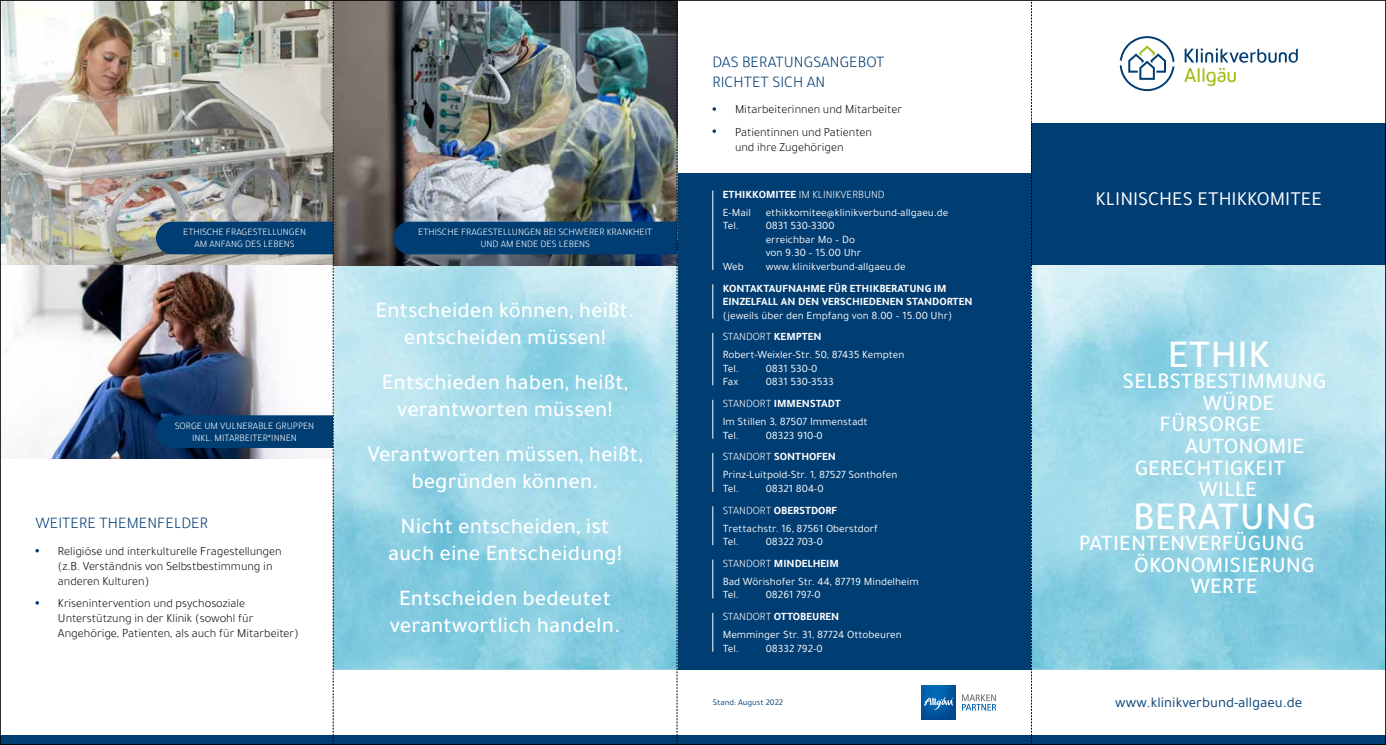
<style>
.page{position:relative;width:1386px;height:745px;background:#fff}
.page>*{position:absolute;margin:0;border:0;box-sizing:border-box;transform-origin:0 0}
.t1{font:500 40px "Tajawal";color:#fff}
.t2{font:500 22.5px/27px "Tajawal";color:#fff;text-align:center}
.t3{font:20px "Tajawal";color:#fff}
.t4{font:300 16.25px/19.5px "Tajawal";color:#003d72}
.t5{font:15px "Tajawal";color:#003d72}
.t6{font:300 12.5px/15px "Tajawal";color:#000}
.t7{font:11.25px/13.5px "Tajawal";color:#fff}
.t8{font:700 11.25px/13.5px "Tajawal";color:#fff}
.t9{font:300 11.25px/18.1px "Tajawal";color:#fff}
.t10{font:300 10px/12px "Tajawal";color:#fff;text-align:center}
.t11{font:8.75px "Tajawal";color:#003d72}
.s1{font-weight:700}
.s2{font-weight:400}
.s3{font-weight:300}
</style>
<div class="page">
<div style="left:0;top:735px;width:1385px;height:9px;background:#003d72"></div>
<div style="left:1031px;top:123px;width:354px;height:142px;background:#003d72"></div>
<div style="left:677px;top:173px;width:354px;height:496px;background:#003d72"></div>
<img style="left:921px;top:685px;width:34px;height:34px">
<svg style="left:924px;top:697px;width:29px;height:12px"></svg>
<svg style="left:962px;top:694px;width:34px;height:16px"></svg>
<hr style="left:712px;top:284px;width:1px;height:34px;background:#fff">
<svg style="left:1119px;top:36px;width:55px;height:55px"></svg>
<svg style="left:1184px;top:48px;width:113px;height:38px"></svg>
<img style="left:1032px;top:265px;width:351px;height:404px">
<img style="left:334px;top:265px;width:59px;height:404px">
<svg style="left:712px;top:107px;width:4px;height:4px"></svg>
<svg style="left:712px;top:129px;width:4px;height:4px"></svg>
<hr style="left:712px;top:333px;width:1px;height:52px;background:#fff">
<hr style="left:712px;top:452px;width:1px;height:39px;background:#fff">
<hr style="left:712px;top:506px;width:1px;height:39px;background:#fff">
<hr style="left:712px;top:559px;width:1px;height:39px;background:#fff">
<hr style="left:712px;top:612px;width:1px;height:39px;background:#fff">
<hr style="left:712px;top:399px;width:1px;height:39px;background:#fff">
<hr style="left:712px;top:190px;width:1px;height:80px;background:#fff">
<svg style="left:35px;top:549px;width:4px;height:3px"></svg>
<svg style="left:35px;top:601px;width:4px;height:3px"></svg>
<img style="left:2px;top:2px;width:391px;height:263px">
<img style="left:6px;top:265px;width:150px;height:193px">
<img style="left:156px;top:0;width:178px;height:744px">
<img style="left:393px;top:0;width:284px;height:744px">
<svg style="left:1031px;top:0;width:1px;height:744px"></svg>
<p class="t10" style="left:183px;top:226px;width:124px">ETHISCHE FRAGESTELLUNGEN<br>AM ANFANG DES LEBENS</p>
<p class="t10" style="left:418px;top:226px;width:235px">ETHISCHE FRAGESTELLUNGEN BEI SCHWERER KRANKHEIT<br>UND AM ENDE DES LEBENS</p>
<p class="t10" style="left:175px;top:419px;width:141px">SORGE UM VULNERABLE GRUPPEN<br>INKL. MITARBEITER*INNEN</p>
<h3 class="t4" style="left:35px;top:513px;width:174px">WEITERE THEMENFELDER</h3>
<p class="t6" style="left:58px;top:543px;width:225px">Religiöse und interkulturelle Fragestellungen (z.B. Verständnis von Selbstbestimmung in anderen Kulturen)</p>
<p class="t6" style="left:58px;top:595px;width:242px">Krisenintervention und psychosoziale<br>Unterstützung in der Klinik (sowohl für<br>Angehörige, Patienten, als auch für Mitarbeiter)</p>
<h2 class="t2" style="left:375px;top:296px;width:261px">Entscheiden können, heißt. entscheiden müssen!</h2>
<h2 class="t2" style="left:382px;top:368px;width:248px">Entschieden haben, heißt, verantworten müssen!</h2>
<h2 class="t2" style="left:367px;top:440px;width:277px">Verantworten müssen, heißt, begründen können.</h2>
<h2 class="t2" style="left:388px;top:511px;width:235px">Nicht entscheiden, ist auch eine Entscheidung!</h2>
<h2 class="t2" style="left:390px;top:583px;width:232px">Entscheiden bedeutet verantwortlich handeln.</h2>
<h3 class="t4" style="left:712px;top:53px;width:173px">DAS BERATUNGSANGEBOT<br>RICHTET SICH AN</h3>
<p class="t6" style="left:735px;top:99px;width:169px;line-height:22.1px">Mitarbeiterinnen und Mitarbeiter<br>Patientinnen und Patienten</p>
<p class="t6" style="left:735px;top:139px;width:110px">und ihre Zugehörigen</p>
<p class="t9" style="left:722px;top:185px;width:163px"><span class="s1">ETHIKKOMITEE</span> IM KLINIKVERBUND<br><span class="s2">E-Mail</span></p>
<p class="t7" style="left:722px;top:219px;width:18px">Tel.</p>
<p class="t7" style="left:722px;top:259px;width:22px">Web</p>
<p class="t7" style="left:765px;top:205px;width:184px">ethikkomitee@klinikverbund-allgaeu.de<br>0831 530-3300<br>erreichbar Mo – Do<br>von 9.30 – 15.00 Uhr www.klinikverbund-allgaeu.de</p>
<p class="t8" style="left:722px;top:281px;width:251px">KONTAKTAUFNAHME FÜR ETHIKBERATUNG IM<br>EINZELFALL AN DEN VERSCHIEDENEN STANDORTEN</p>
<p class="t7" style="left:722px;top:308px;width:231px">(jeweils über den Empfang von 8.00 – 15.00 Uhr)</p>
<p class="t7" style="left:722px;top:327px;width:183px;line-height:18.1px"><span class="s3">STANDORT</span> <span class="s1">KEMPTEN<br></span>Robert-Weixler-Str. 50, 87435 Kempten</p>
<p class="t7" style="left:722px;top:361px;width:18px">Tel.<br>Fax</p>
<p class="t7" style="left:765px;top:361px;width:69px">0831 530-0<br>0831 530-3533</p>
<p class="t7" style="left:722px;top:394px;width:146px;line-height:18.1px"><span class="s3">STANDORT</span> <span class="s1">IMMENSTADT<br></span>Im Stillen 3, 87507 Immenstadt</p>
<p class="t7" style="left:722px;top:428px;width:18px">Tel.</p>
<p class="t7" style="left:765px;top:428px;width:59px">08323 910-0</p>
<p class="t7" style="left:722px;top:447px;width:176px;line-height:18.1px"><span class="s3">STANDORT</span> <span class="s1">SONTHOFEN<br></span>Prinz-Luitpold-Str. 1, 87527 Sonthofen</p>
<p class="t7" style="left:722px;top:481px;width:18px">Tel.</p>
<p class="t7" style="left:722px;top:477px;width:116px;line-height:21.6px;text-indent:43px">08321 804-0<br><span class="s3">STANDORT</span> <span class="s1">OBERSTDORF</span></p>
<p class="t7" style="left:722px;top:521px;width:157px">Trettachstr. 16, 87561 Oberstdorf<br>Tel.</p>
<p class="t7" style="left:722px;top:530px;width:118px;line-height:21.6px;text-indent:43px">08322 703-0<br><span class="s3">STANDORT</span> <span class="s1">MINDELHEIM</span></p>
<p class="t7" style="left:722px;top:574px;width:197px">Bad Wörishofer Str. 44, 87719 Mindelheim<br>Tel.</p>
<p class="t7" style="left:722px;top:583px;width:118px;line-height:21.6px;text-indent:43px">08261 797-0<br><span class="s3">STANDORT</span> <span class="s1">OTTOBEUREN</span></p>
<p class="t7" style="left:722px;top:627px;width:180px">Memminger Str. 31, 87724 Ottobeuren<br>Tel.</p>
<p class="t7" style="left:765px;top:641px;width:58px">08332 792-0</p>
<p class="t11" style="left:713px;top:696px;width:72px">Stand: August 2022</p>
<h3 class="t3" style="left:1095px;top:185px;width:228px">KLINISCHES ETHIKKOMITEE</h3>
<h1 class="t1" style="left:1167px;top:326px;width:104px">ETHIK</h1>
<h2 class="t2" style="left:1122px;top:367px;width:205px">SELBSTBESTIMMUNG</h2>
<h2 class="t2" style="left:1202px;top:389px;width:73px">WÜRDE</h2>
<h2 class="t2" style="left:1159px;top:410px;width:103px">FÜRSORGE</h2>
<h2 class="t2" style="left:1185px;top:432px;width:121px">AUTONOMIE</h2>
<h2 class="t2" style="left:1134px;top:453px;width:152px">GERECHTIGKEIT</h2>
<h2 class="t2" style="left:1198px;top:475px;width:60px">WILLE</h2>
<h2 class="t2" style="left:1079px;top:529px;width:227px">PATIENTENVERFÜGUNG</h2>
<h2 class="t2" style="left:1134px;top:550px;width:182px">ÖKONOMISIERUNG</h2>
<h2 class="t2" style="left:1190px;top:572px;width:68px">WERTE</h2>
<h1 class="t1" style="left:1132px;top:488px;width:185px">BERATUNG</h1>
<h3 class="t5" style="left:1115px;top:692px;width:188px">www.klinikverbund-allgaeu.de</h3>
</div>
